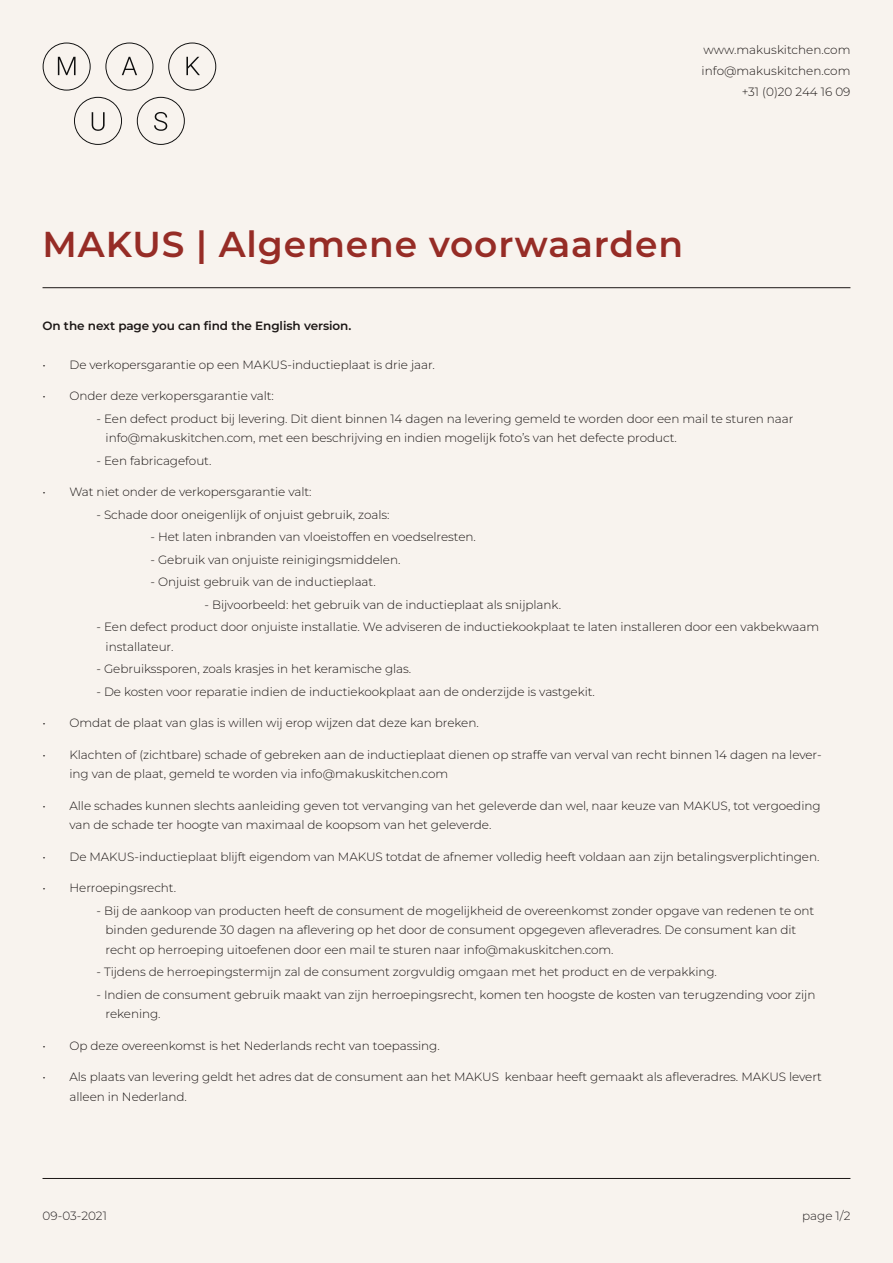
<style>
.page{position:relative;width:893px;height:1263px;background:#f8f3ee}
.page>*{position:absolute;margin:0;border:0;box-sizing:border-box;transform-origin:0 0}
.t1{font:100 36px "Montserrat";letter-spacing:.025em;color:#962c26}
.t2{font:100 12px/19.5px "Montserrat";letter-spacing:-.005em;color:#1c1716}
.t3{font:300 12px "Montserrat";color:#1c1716}
.t4{font:300 12px "Montserrat";color:#231f20}
</style>
<div class="page">
<svg style="left:43px;top:43px;width:48px;height:48px"></svg>
<svg style="left:105px;top:43px;width:48px;height:48px"></svg>
<svg style="left:168px;top:43px;width:48px;height:48px"></svg>
<svg style="left:74px;top:97px;width:48px;height:48px"></svg>
<svg style="left:137px;top:97px;width:48px;height:48px"></svg>
<hr style="left:43px;top:1178px;width:807px;height:1px;background:#1c1716">
<hr style="left:43px;top:287px;width:807px;height:1px;background:#1c1716">
<p class="t3" style="left:704px;top:42px;width:148px">www.makuskitchen.com</p>
<p class="t3" style="left:702px;top:63px;width:150px">info@makuskitchen.com</p>
<p class="t3" style="left:742px;top:84px;width:110px">+31 (0)20 244 16 09</p>
<p class="t1" style="left:43px;top:221px;width:642px">MAKUS | Algemene voorwaarden</p>
<p class="t2" style="left:43px;top:315px;width:310px">On the next page you can find the English version.</p>
<p class="t2" style="left:43px;top:354px;width:394px">• De verkopersgarantie op een MAKUS-inductieplaat is drie jaar.</p>
<p class="t2" style="left:43px;top:386px;width:233px">• Onder deze verkopersgarantie valt:</p>
<p class="t2" style="left:106px;top:408px;width:689px;text-indent:-9px">- Een defect product bij levering. Dit dient binnen 14 dagen na levering gemeld te worden door een mail te sturen naar info@makuskitchen.com, met een beschrijving en indien mogelijk foto’s van het defecte product.</p>
<p class="t2" style="left:97px;top:450px;width:117px">- Een fabricagefout.</p>
<p class="t2" style="left:43px;top:482px;width:270px">• Wat niet onder de verkopersgarantie valt:</p>
<p class="t2" style="left:97px;top:504px;width:295px">- Schade door oneigenlijk of onjuist gebruik, zoals:</p>
<p class="t2" style="left:151px;top:527px;width:327px">- Het laten inbranden van vloeistoffen en voedselresten.</p>
<p class="t2" style="left:151px;top:549px;width:251px">- Gebruik van onjuiste reinigingsmiddelen.</p>
<p class="t2" style="left:151px;top:572px;width:227px">- Onjuist gebruik van de inductieplaat.</p>
<p class="t2" style="left:205px;top:594px;width:358px">- Bijvoorbeeld: het gebruik van de inductieplaat als snijplank.</p>
<p class="t2" style="left:106px;top:617px;width:715px;text-indent:-9px">- Een defect product door onjuiste installatie. We adviseren de inductiekookplaat te laten installeren door een vakbekwaam installateur.</p>
<p class="t2" style="left:97px;top:659px;width:316px">- Gebruikssporen, zoals krasjes in het keramische glas.</p>
<p class="t2" style="left:97px;top:681px;width:500px">- De kosten voor reparatie indien de inductiekookplaat aan de onderzijde is vastgekit.</p>
<p class="t2" style="left:43px;top:713px;width:438px">• Omdat de plaat van glas is willen wij erop wijzen dat deze kan breken.</p>
<p class="t2" style="left:70px;top:744px;width:754px;text-indent:-27px">• Klachten of (zichtbare) schade of gebreken aan de inductieplaat dienen op straffe van verval van recht binnen 14 dagen na lever&shy;ing van de plaat, gemeld te worden via info@makuskitchen.com</p>
<p class="t2" style="left:70px;top:795px;width:753px;text-indent:-27px">• Alle schades kunnen slechts aanleiding geven tot vervanging van het geleverde dan wel, naar keuze van MAKUS, tot vergoeding van de schade ter hoogte van maximaal de koopsom van het geleverde.</p>
<p class="t2" style="left:43px;top:846px;width:778px">• De MAKUS-inductieplaat blijft eigendom van MAKUS totdat de afnemer volledig heeft voldaan aan zijn betalingsverplichtingen.</p>
<p class="t2" style="left:43px;top:878px;width:135px">• Herroepingsrecht.</p>
<p class="t2" style="left:106px;top:900px;width:710px;text-indent:-9px">- Bij de aankoop van producten heeft de consument de mogelijkheid de overeenkomst zonder opgave van redenen te ont binden gedurende 30 dagen na aflevering op het door de consument opgegeven afleveradres. De consument kan dit recht op herroeping uitoefenen door een mail te sturen naar info@makuskitchen.com.</p>
<p class="t2" style="left:97px;top:962px;width:622px">- Tijdens de herroepingstermijn zal de consument zorgvuldig omgaan met het product en de verpakking.</p>
<p class="t2" style="left:106px;top:984px;width:711px;text-indent:-9px">- Indien de consument gebruik maakt van zijn herroepingsrecht, komen ten hoogste de kosten van terugzending voor zijn rekening.</p>
<p class="t2" style="left:43px;top:1035px;width:399px">• Op deze overeenkomst is het Nederlands recht van toepassing.</p>
<p class="t2" style="left:70px;top:1067px;width:754px;text-indent:-27px">• Als plaats van levering geldt het adres dat de consument aan het MAKUS kenbaar heeft gemaakt als afleveradres. MAKUS levert alleen in Nederland.</p>
<p class="t4" style="left:43px;top:1208px;width:66px">09-03-2021</p>
<p class="t4" style="left:802px;top:1208px;width:50px">page 1/2</p>
</div>
